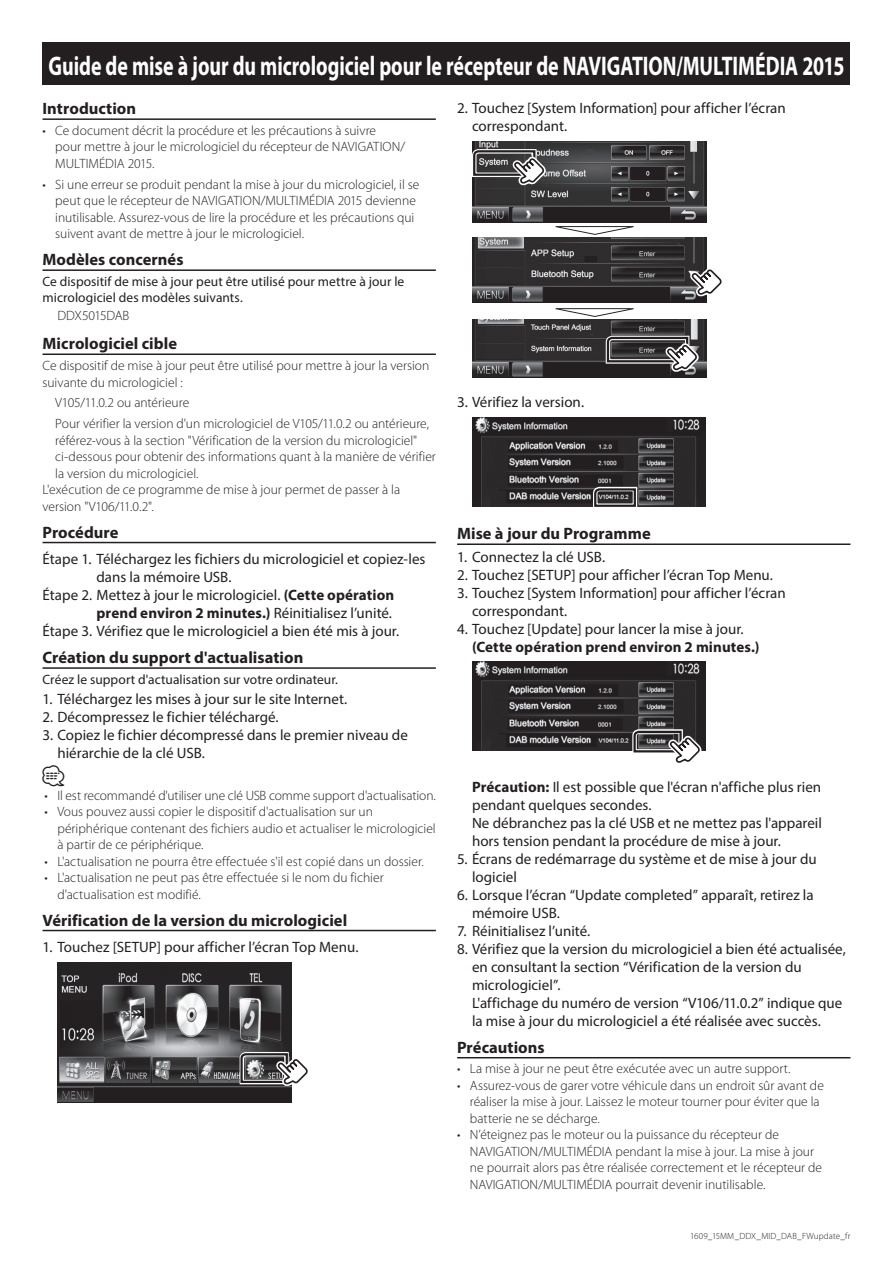
<style>
.page{position:relative;width:893px;height:1263px;background:#fff}
.page>*{position:absolute;margin:0;border:0;box-sizing:border-box;transform-origin:0 0}
.t1{font:700 27px "Myriad Pro";letter-spacing:-.005em;color:#fff;scale:.74 1}
.t2{font:21px "Car Symble";color:#231f20}
.t3{font:700 16.5px "Myriad Pro";color:#231f20}
.t4{font:15px/18px "Myriad Pro";color:#231f20}
.t5{font:700 15px "Myriad Pro";letter-spacing:.005em;color:#231f20}
.t6{font:300 13.5px/16.5px "Myriad Pro";color:#231f20}
.t7{font:13.5px/16.5px "Myriad Pro";letter-spacing:.005em;color:#231f20}
.t8{font:300 13.5px "Myriad Pro";letter-spacing:-.02em;color:#231f20}
.t9{font:300 9px "Myriad Pro";letter-spacing:.01em;color:#231f20}
.s1{font-weight:700}
.s2{font-weight:400}
</style>
<div class="page">
<div style="left:43px;top:43px;width:807px;height:42px;background:#231f20"></div>
<hr style="left:43px;top:118px;width:393px;height:2px;background:#231f20">
<hr style="left:43px;top:269px;width:393px;height:2px;background:#231f20">
<hr style="left:43px;top:353px;width:393px;height:2px;background:#231f20">
<hr style="left:43px;top:542px;width:393px;height:1px;background:#231f20">
<hr style="left:43px;top:667px;width:393px;height:2px;background:#231f20">
<hr style="left:43px;top:930px;width:393px;height:1px;background:#231f20">
<img style="left:57px;top:962px;width:234px;height:140px">
<svg style="left:237px;top:1050px;width:71px;height:37px"></svg>
<hr style="left:457px;top:543px;width:393px;height:2px;background:#231f20">
<hr style="left:457px;top:1057px;width:393px;height:1px;background:#231f20">
<img style="left:473px;top:238px;width:233px;height:65px">
<svg style="left:689px;top:267px;width:33px;height:31px"></svg>
<svg style="left:555px;top:226px;width:79px;height:9px"></svg>
<img style="left:473px;top:141px;width:233px;height:81px">
<img style="left:473px;top:319px;width:233px;height:59px">
<svg style="left:603px;top:333px;width:96px;height:40px;background:#5f5d5e"></svg>
<svg style="left:555px;top:308px;width:79px;height:9px"></svg>
<svg style="left:472px;top:147px;width:74px;height:40px;background:#6a696a"></svg>
<img style="left:472px;top:417px;width:234px;height:89px">
<svg style="left:591px;top:485px;width:48px;height:22px"></svg>
<img style="left:472px;top:662px;width:234px;height:88px">
<svg style="left:630px;top:727px;width:72px;height:36px"></svg>
<h1 class="t1" style="left:49px;top:48px;width:1077px">Guide de mise à jour du micrologiciel pour le récepteur de NAVIGATION/MULTIMÉDIA 2015</h1>
<p class="t3" style="left:43px;top:98px;width:95px">Introduction</p>
<p class="t6" style="left:55px;top:122px;width:322px">Ce document décrit la procédure et les précautions à suivre</p>
<p class="t4" style="left:472px;top:99px;width:315px;text-indent:-15px">2. Touchez [System Information] pour afficher ’l écran correspondant.</p>
<p class="t6" style="left:43px;top:122px;width:5px">•</p>
<p class="t6" style="left:43px;top:176px;width:5px">•</p>
<p class="t6" style="left:55px;top:139px;width:351px">pour mettre à jour le micrologiciel du récepteur de NAVIGATION/<br>MULTIMÉDIA 2015.</p>
<p class="t6" style="left:55px;top:176px;width:366px">Si une erreur se produit pendant la mise à jour du micrologiciel seil,</p>
<p class="t6" style="left:55px;top:193px;width:362px;text-align:justify">peut que le récepteur de NAVIGATION/MULTIMÉDIA 2015 devienne inutilisable. Assurez-vous de lire la procédure et les précautions qui suivent avant de mettre à jour le micrologiciel.</p>
<p class="t3" style="left:43px;top:249px;width:142px">Modèles concernés</p>
<p class="t7" style="left:43px;top:273px;width:363px">Ce dispositif de mise à jour peut être utilisé pour mettre à jour le micrologiciel des modèles suivants.</p>
<p class="t8" style="left:57px;top:308px;width:74px">DDX5015DAB</p>
<p class="t3" style="left:43px;top:333px;width:136px">Micrologiciel cible</p>
<p class="t6" style="left:43px;top:357px;width:388px">Ce dispositif de mise à jour peut être utilisé pour mettre à jour la version suivante du micrologiciel :</p>
<p class="t6" style="left:55px;top:393px;width:375px;line-height:20.7px">V105/11.0.2 ou antérieure<br>Pour vérifier la version 'd un micrologiciel de V105/11.0.2 ou antérieure,</p>
<p class="t6" style="left:55px;top:432px;width:364px">référez-vous laà section "Vérification de la version du micrologiciel"</p>
<p class="t6" style="left:55px;top:448px;width:382px">ci-dessous pour obtenir des informations quant laà manière de vérifier</p>
<p class="t6" style="left:55px;top:465px;width:145px">la version du micrologiciel.</p>
<p class="t6" style="left:43px;top:481px;width:359px">'Lexécution de ce programme de mise à jour permet de passer laà</p>
<p class="t6" style="left:43px;top:498px;width:113px">version V" 106/11.0.2 ."</p>
<p class="t3" style="left:43px;top:521px;width:78px">Procédure</p>
<p class="t4" style="left:43px;top:550px;width:384px">Étape 1. Téléchargez les fichiers du micrologiciel et copiez-les</p>
<p class="t4" style="left:97px;top:568px;width:136px">dans la mémoire USB.</p>
<p class="t4" style="left:43px;top:586px;width:353px">Étape 2. Mettez à jour le micrologiciel <span class="s1">(</span>. <span class="s1">Cette opération</span></p>
<p class="t5" style="left:97px;top:603px;width:297px">prend environ 2 minutes ) . <span class="s2">Réinitialisez ’l unité.</span></p>
<p class="t4" style="left:43px;top:622px;width:358px">Étape 3. Vérifiez que le micrologiciel a bien été mis à jour.</p>
<p class="t3" style="left:43px;top:647px;width:262px">Création du support d'actualisation</p>
<p class="t7" style="left:43px;top:671px;width:297px">Créez le support 'd actualisation sur votre ordinateur.</p>
<p class="t4" style="left:43px;top:690px;width:306px">1. Téléchargez les mises à jour sur le site Internet.</p>
<p class="t4" style="left:43px;top:708px;width:238px">2. Décompressez le fichier téléchargé.</p>
<p class="t4" style="left:57px;top:726px;width:352px;text-indent:-15px">3. Copiez le fichier décompressé dans le premier niveau de hiérarchie de la clé USB.</p>
<h2 class="t2" style="left:43px;top:765px;width:23px">⁄</h2>
<p class="t6" style="left:57px;top:787px;width:380px">Il est recommandé 'dutiliser une clé USB comme support 'dactualisation.</p>
<p class="t6" style="left:45px;top:787px;width:5px">•</p>
<p class="t6" style="left:45px;top:803px;width:5px">•</p>
<p class="t6" style="left:45px;top:853px;width:5px">•</p>
<p class="t6" style="left:45px;top:869px;width:5px">•</p>
<p class="t6" style="left:57px;top:803px;width:317px">Vous pouvez aussi copier le dispositif 'dactualisation sur un</p>
<p class="t6" style="left:57px;top:820px;width:380px">périphérique contenant des fichiers audio et actualiser le micrologiciel à partir de ce périphérique.<br>'Lactualisation ne pourra être effectuée i l's est copié dans un dossier.</p>
<p class="t6" style="left:57px;top:869px;width:328px">'Lactualisation ne peut pas être effectuée lesi nom du fichier</p>
<p class="t6" style="left:57px;top:886px;width:145px">'dactualisation est modifié.</p>
<p class="t3" style="left:43px;top:909px;width:306px">Vérification de la version du micrologiciel</p>
<p class="t4" style="left:43px;top:938px;width:317px">1. Touchez [SETUP] pour afficher ’l écran Top Menu.</p>
<p class="t4" style="left:457px;top:393px;width:128px">3. Vérifiez la version.</p>
<p class="t3" style="left:457px;top:523px;width:195px">Mise à jour du Programme</p>
<p class="t4" style="left:457px;top:547px;width:149px">1. Connectez la clé USB.</p>
<p class="t4" style="left:457px;top:565px;width:317px">2. Touchez [SETUP] pour afficher ’l écran Top Menu.</p>
<p class="t4" style="left:472px;top:583px;width:315px;text-indent:-15px">3. Touchez [System Information] pour afficher ’l écran correspondant.</p>
<p class="t4" style="left:457px;top:619px;width:288px">4. Touchez [Update] pour lancer la mise à jour.</p>
<p class="t5" style="left:472px;top:637px;width:289px">(Cette opération prend environ 2 minutes (.</p>
<p class="t4" style="left:472px;top:777px;width:351px"><span class="s1">Précaution</span> Il<span class="s1">:</span> est possible que 'l écran 'naffiche plus rien pendant quelques secondes.<br>Ne débranchez pas la clé USB et ne mettez pas 'l appareil hors tension pendant la procédure de mise à jour.</p>
<p class="t4" style="left:472px;top:849px;width:346px;text-indent:-15px">5. Écrans de redémarrage du système et de mise à jour du logiciel</p>
<p class="t4" style="left:472px;top:885px;width:343px;text-indent:-15px">6. Lorsque ’l écran “Update completed” apparaît, retirez la mémoire USB.</p>
<p class="t4" style="left:457px;top:921px;width:135px">7. Réinitialisez ’l unité.</p>
<p class="t4" style="left:472px;top:939px;width:375px;text-indent:-15px">8. Vérifiez que la version du micrologiciel a bien été actualisée, en consultant la section “Vérification de la version du micrologiciel .“<br>'Laffichage du numéro de version V“ 106/11.0.2” indique que la mise à jour du micrologiciel a été réalisée avec succès.</p>
<p class="t3" style="left:457px;top:1036px;width:89px">Précautions</p>
<p class="t6" style="left:470px;top:1061px;width:322px">La mise à jour ne peut être exécutée avec un autre support.</p>
<p class="t6" style="left:457px;top:1061px;width:5px">•</p>
<p class="t6" style="left:457px;top:1077px;width:5px">•</p>
<p class="t6" style="left:457px;top:1127px;width:5px">•</p>
<p class="t6" style="left:470px;top:1077px;width:355px">Assurez-vous de garer votre véhicule dans un endroit sûr avant de</p>
<p class="t6" style="left:470px;top:1094px;width:351px">réaliser la mise à jour. Laissez le moteur tourner pour éviter que la batterie ne se décharge.<br>N’éteignez pas le moteur ou la puissance du récepteur de</p>
<p class="t6" style="left:470px;top:1143px;width:354px">NAVIGATION/MULTIMÉDIA pendant la mise à jour. La mise à jour ne pourrait alors pas être réalisée correctement et le récepteur de<br>NAVIGATION/MULTIMÉDIA pourrait devenir inutilisable.</p>
<p class="t9" style="left:690px;top:1230px;width:162px">1609_15MM_DDX_MID_DAB_FWupdate_fr</p>
</div>
